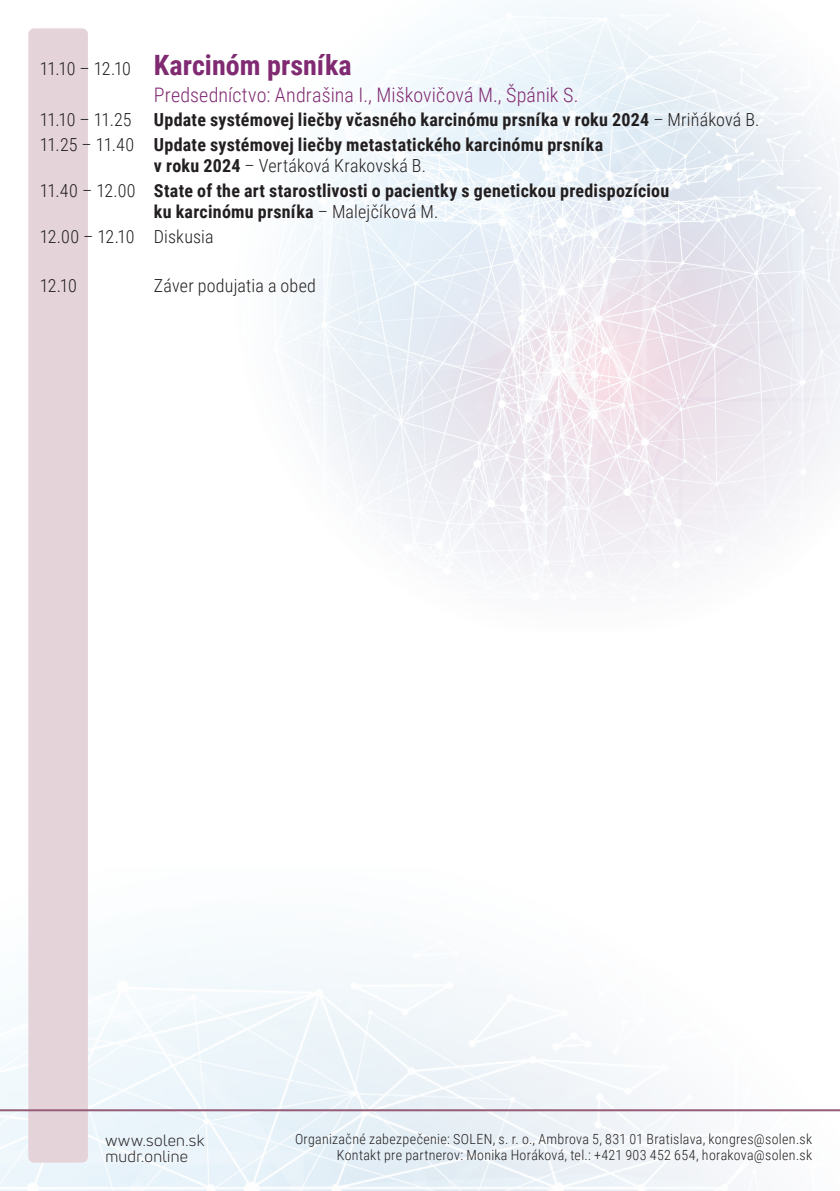
<style>
.page{position:relative;width:840px;height:1191px;background:#fff}
.page>*{position:absolute;margin:0;border:0;box-sizing:border-box;transform-origin:0 0}
.t1{font:700 28px "Roboto Condensed";color:#802a72}
.t2{font:300 20px "Roboto Condensed";letter-spacing:.005em;color:#802a72}
.t3{font:700 18px/21.6px "Roboto Condensed";letter-spacing:.015em;color:#231f20}
.t4{font:300 18px "Roboto Condensed";letter-spacing:.005em;color:#231f20}
.t5{font:16px "Uni Neue";letter-spacing:.015em;color:#231f20}
.t6{font:300 14px "Roboto Condensed";letter-spacing:.02em;color:#231f20}
.s1{font-weight:300;font-size:18px;color:#231f20}
.s2{font-weight:300}
</style>
<div class="page">
<img style="left:0;top:949px;width:839px;height:242px">
<img style="left:288px;top:0;width:551px;height:581px">
<div style="left:28px;top:28px;width:60px;height:1134px;background:#e4d4da;border-radius:6px"></div>
<hr style="left:0;top:1109px;width:839px;height:2px;background:#955c78">
<p class="t1" style="left:40px;top:45px;width:313px"><span class="s1">11.10 – 12.10</span> Karcinóm prsníka</p>
<p class="t2" style="left:154px;top:81px;width:426px">Predsedníctvo: Andrašina I., Miškovičová M., Špánik S.</p>
<p class="t3" style="left:40px;top:108px;width:721px"><span class="s2">11.10 – 11.25</span> Update systémovej liečby včasného karcinómu prsníka v roku 2024 <span class="s2">– Mriňáková B.</span></p>
<p class="t3" style="left:154px;top:133px;width:450px;text-indent:-114px"><span class="s2">11.25 – 11.40</span> Update systémovej liečby metastatického karcinómu prsníka v roku 2024 <span class="s2">– Vertáková Krakovská B.</span></p>
<p class="t3" style="left:154px;top:179px;width:516px;text-indent:-114px"><span class="s2">11.40 – 12.00</span> State of the art starostlivosti o pacientky s genetickou predispozíciou ku karcinómu prsníka <span class="s2">– Malejčíková M.</span></p>
<p class="t4" style="left:40px;top:224px;width:175px">12.00 – 12.10 Diskusia</p>
<p class="t4" style="left:40px;top:272px;width:39px">12.10</p>
<p class="t4" style="left:154px;top:272px;width:164px">Záver podujatia a obed</p>
<p class="t5" style="left:105px;top:1130px;width:100px">www.solen.sk</p>
<p class="t5" style="left:105px;top:1146px;width:84px">mudr.online</p>
<p class="t6" style="left:295px;top:1128px;width:518px">Organizačné zabezpečenie: SOLEN, s. r. o., Ambrova 5, 831 01 Bratislava, kongres@solen.sk</p>
<p class="t6" style="left:337px;top:1145px;width:476px">Kontakt pre partnerov: Monika Horáková, tel.: +421 903 452 654, horakova@solen.sk</p>
</div>
